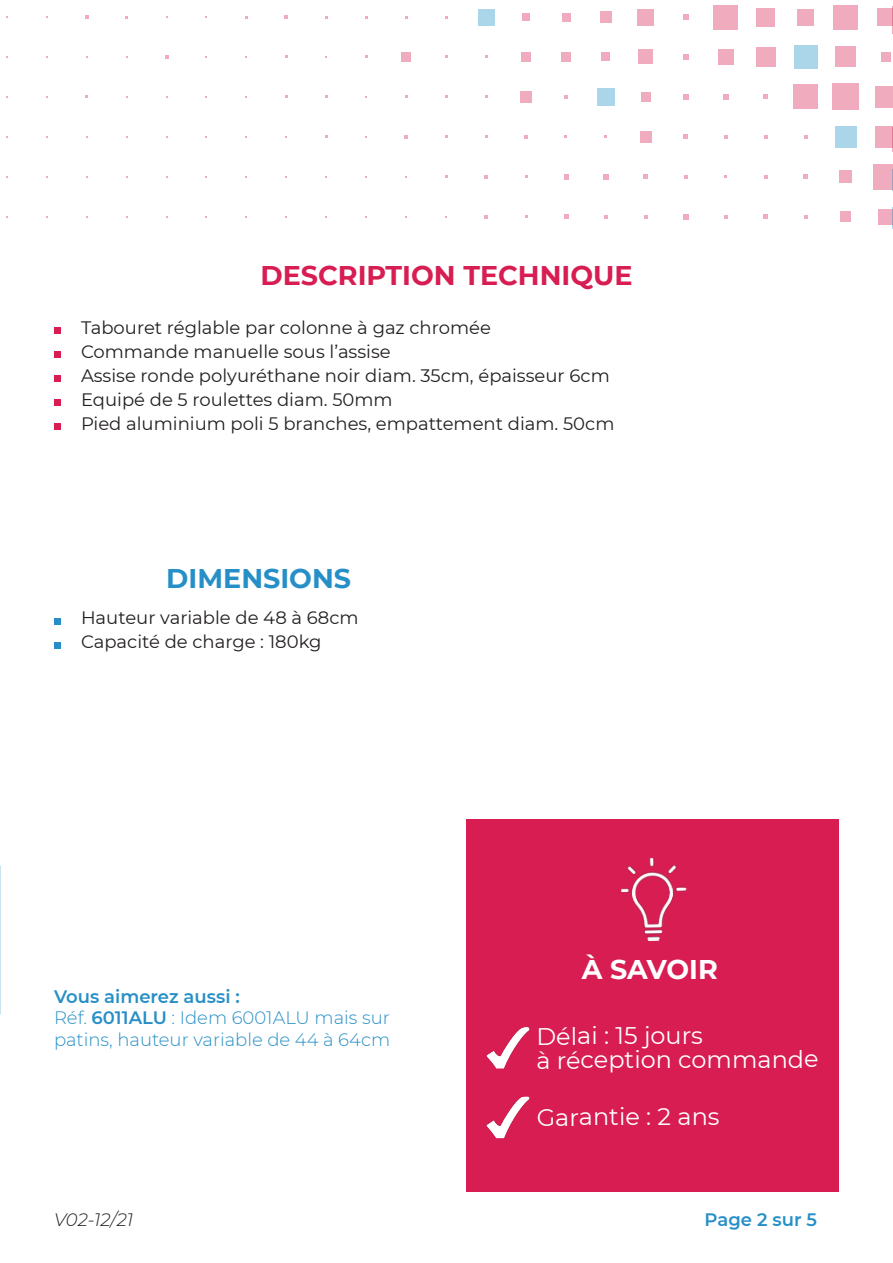
<style>
.page{position:relative;width:893px;height:1263px;background:#fff}
.page>*{position:absolute;margin:0;border:0;box-sizing:border-box;transform-origin:0 0}
.t1{font:700 27px "Montserrat";color:#d71d52}
.t2{font:700 27px "Montserrat";color:#278fc7}
.t3{font:700 27px "Montserrat";letter-spacing:-.005em;color:#fff}
.t4{font:24px "Montserrat";letter-spacing:-.005em;color:#fff}
.t5{font:18px "Montserrat";color:#231f20}
.TITRE_1{font:300 18px "Montserrat";color:#278fc7}
.TITRE_1-2{font:600 18px "Montserrat";color:#278fc7}
.t6{font:italic 300 18px "Montserrat";color:#231f20}
.s1{font-weight:600}
</style>
<div class="page">
<div style="left:878px;top:209px;width:14px;height:16px;background:#f0abbf"></div>
<div style="left:873px;top:164px;width:19px;height:25px;background:#f0abbf"></div>
<div style="left:875px;top:126px;width:17px;height:21px;background:#f0abbf"></div>
<div style="left:875px;top:86px;width:17px;height:22px;background:#f0abbf"></div>
<div style="left:881px;top:52px;width:9px;height:10px;background:#f0abbf"></div>
<div style="left:877px;top:8px;width:15px;height:18px;background:#f0abbf"></div>
<div style="left:840px;top:212px;width:11px;height:10px;background:#f0abbf"></div>
<div style="left:839px;top:171px;width:13px;height:12px;background:#f0abbf"></div>
<div style="left:835px;top:126px;width:21px;height:22px;background:#abd5e9"></div>
<div style="left:832px;top:84px;width:27px;height:26px;background:#f0abbf"></div>
<div style="left:835px;top:47px;width:21px;height:20px;background:#f0abbf"></div>
<div style="left:833px;top:5px;width:25px;height:24px;background:#f0abbf"></div>
<svg style="left:804px;top:215px;width:4px;height:4px"></svg>
<svg style="left:803px;top:175px;width:5px;height:4px"></svg>
<svg style="left:804px;top:135px;width:4px;height:4px"></svg>
<div style="left:793px;top:84px;width:25px;height:25px;background:#f0abbf"></div>
<div style="left:794px;top:45px;width:23px;height:24px;background:#abd5e9"></div>
<div style="left:797px;top:9px;width:17px;height:16px;background:#f0abbf"></div>
<svg style="left:763px;top:214px;width:5px;height:5px"></svg>
<svg style="left:764px;top:175px;width:4px;height:4px"></svg>
<svg style="left:764px;top:135px;width:4px;height:4px"></svg>
<svg style="left:764px;top:95px;width:4px;height:4px"></svg>
<div style="left:756px;top:47px;width:20px;height:20px;background:#f0abbf"></div>
<div style="left:756px;top:8px;width:19px;height:18px;background:#f0abbf"></div>
<svg style="left:724px;top:215px;width:3px;height:4px"></svg>
<svg style="left:724px;top:135px;width:3px;height:4px"></svg>
<svg style="left:723px;top:94px;width:5px;height:6px"></svg>
<div style="left:718px;top:49px;width:15px;height:16px;background:#f0abbf"></div>
<div style="left:713px;top:5px;width:25px;height:24px;background:#f0abbf"></div>
<svg style="left:683px;top:214px;width:5px;height:5px"></svg>
<svg style="left:684px;top:175px;width:4px;height:4px"></svg>
<svg style="left:684px;top:135px;width:4px;height:4px"></svg>
<svg style="left:683px;top:94px;width:5px;height:6px"></svg>
<svg style="left:683px;top:54px;width:5px;height:5px"></svg>
<svg style="left:683px;top:14px;width:6px;height:6px"></svg>
<svg style="left:644px;top:215px;width:4px;height:4px"></svg>
<svg style="left:644px;top:175px;width:4px;height:4px"></svg>
<div style="left:640px;top:131px;width:11px;height:11px;background:#f0abbf"></div>
<div style="left:641px;top:92px;width:9px;height:9px;background:#f0abbf"></div>
<div style="left:639px;top:50px;width:14px;height:14px;background:#f0abbf"></div>
<div style="left:638px;top:9px;width:16px;height:16px;background:#f0abbf"></div>
<svg style="left:604px;top:215px;width:4px;height:4px"></svg>
<svg style="left:603px;top:174px;width:6px;height:5px"></svg>
<div style="left:597px;top:88px;width:18px;height:18px;background:#abd5e9"></div>
<div style="left:602px;top:53px;width:8px;height:8px;background:#f0abbf"></div>
<div style="left:600px;top:11px;width:11px;height:12px;background:#f0abbf"></div>
<svg style="left:564px;top:214px;width:4px;height:5px"></svg>
<svg style="left:564px;top:174px;width:4px;height:5px"></svg>
<svg style="left:564px;top:95px;width:4px;height:4px"></svg>
<div style="left:561px;top:52px;width:9px;height:9px;background:#f0abbf"></div>
<div style="left:562px;top:13px;width:8px;height:8px;background:#f0abbf"></div>
<svg style="left:524px;top:135px;width:4px;height:3px"></svg>
<div style="left:520px;top:91px;width:12px;height:11px;background:#f0abbf"></div>
<div style="left:521px;top:52px;width:10px;height:10px;background:#f0abbf"></div>
<div style="left:522px;top:13px;width:8px;height:8px;background:#f0abbf"></div>
<svg style="left:484px;top:215px;width:4px;height:4px"></svg>
<svg style="left:484px;top:175px;width:4px;height:3px"></svg>
<div style="left:478px;top:9px;width:16px;height:16px;background:#abd5e9"></div>
<svg style="left:404px;top:135px;width:4px;height:4px"></svg>
<div style="left:401px;top:52px;width:10px;height:10px;background:#f0abbf"></div>
<svg style="left:285px;top:15px;width:3px;height:4px"></svg>
<svg style="left:165px;top:55px;width:3px;height:4px"></svg>
<svg style="left:85px;top:15px;width:3px;height:4px"></svg>
<svg style="left:54px;top:618px;width:6px;height:6px"></svg>
<svg style="left:54px;top:642px;width:6px;height:6px"></svg>
<svg style="left:54px;top:327px;width:6px;height:6px"></svg>
<svg style="left:54px;top:351px;width:6px;height:6px"></svg>
<svg style="left:54px;top:375px;width:6px;height:6px"></svg>
<svg style="left:54px;top:399px;width:6px;height:6px"></svg>
<svg style="left:54px;top:423px;width:6px;height:6px"></svg>
<div style="left:467px;top:820px;width:372px;height:372px;background:#d71d52"></div>
<img style="left:621px;top:858px;width:66px;height:83px">
<svg style="left:892px;top:208px;width:1px;height:21px"></svg>
<svg style="left:892px;top:169px;width:1px;height:22px"></svg>
<svg style="left:892px;top:127px;width:1px;height:25px"></svg>
<svg style="left:892px;top:6px;width:1px;height:28px"></svg>
<img style="left:486px;top:1027px;width:43px;height:41px">
<img style="left:486px;top:1097px;width:43px;height:41px">
<p class="t1" style="left:260px;top:256px;width:374px">DESCRIPTION TECHNIQUE</p>
<p class="t5" style="left:81px;top:315px;width:411px">Tabouret réglable par colonne à gaz chromée</p>
<p class="t5" style="left:81px;top:339px;width:311px">Commande manuelle sous l’assise</p>
<p class="t5" style="left:81px;top:363px;width:530px">Assise ronde polyuréthane noir diam. 35cm, épaisseur 6cm</p>
<p class="t5" style="left:81px;top:387px;width:313px">Equipé de 5 roulettes diam. 50mm</p>
<p class="t5" style="left:81px;top:411px;width:535px">Pied aluminium poli 5 branches, empattement diam. 50cm</p>
<p class="t2" style="left:166px;top:559px;width:186px">DIMENSIONS</p>
<p class="t5" style="left:81px;top:606px;width:279px">Hauteur variable de 48 à 68cm</p>
<p class="t5" style="left:81px;top:630px;width:242px">Capacité de charge : 180kg</p>
<p class="TITRE_1-2" style="left:54px;top:983px;width:187px">Vous aimerez aussi :</p>
<p class="TITRE_1" style="left:54px;top:1006px;width:337px">Réf. <span class="s1">6011ALU</span> : Idem 6001ALU mais sur</p>
<p class="TITRE_1" style="left:54px;top:1027px;width:338px">patins, hauteur variable de 44 à 64cm</p>
<p class="t3" style="left:582px;top:950px;width:138px">À SAVOIR</p>
<p class="t4" style="left:536px;top:1019px;width:168px">Délai : 15 jours</p>
<p class="t4" style="left:536px;top:1043px;width:284px">à réception commande</p>
<p class="t4" style="left:537px;top:1100px;width:185px">Garantie : 2 ans</p>
<p class="t6" style="left:54px;top:1208px;width:81px">V02-12/21</p>
<p class="TITRE_1-2" style="left:705px;top:1207px;width:114px">Page 2 sur 5</p>
</div>
